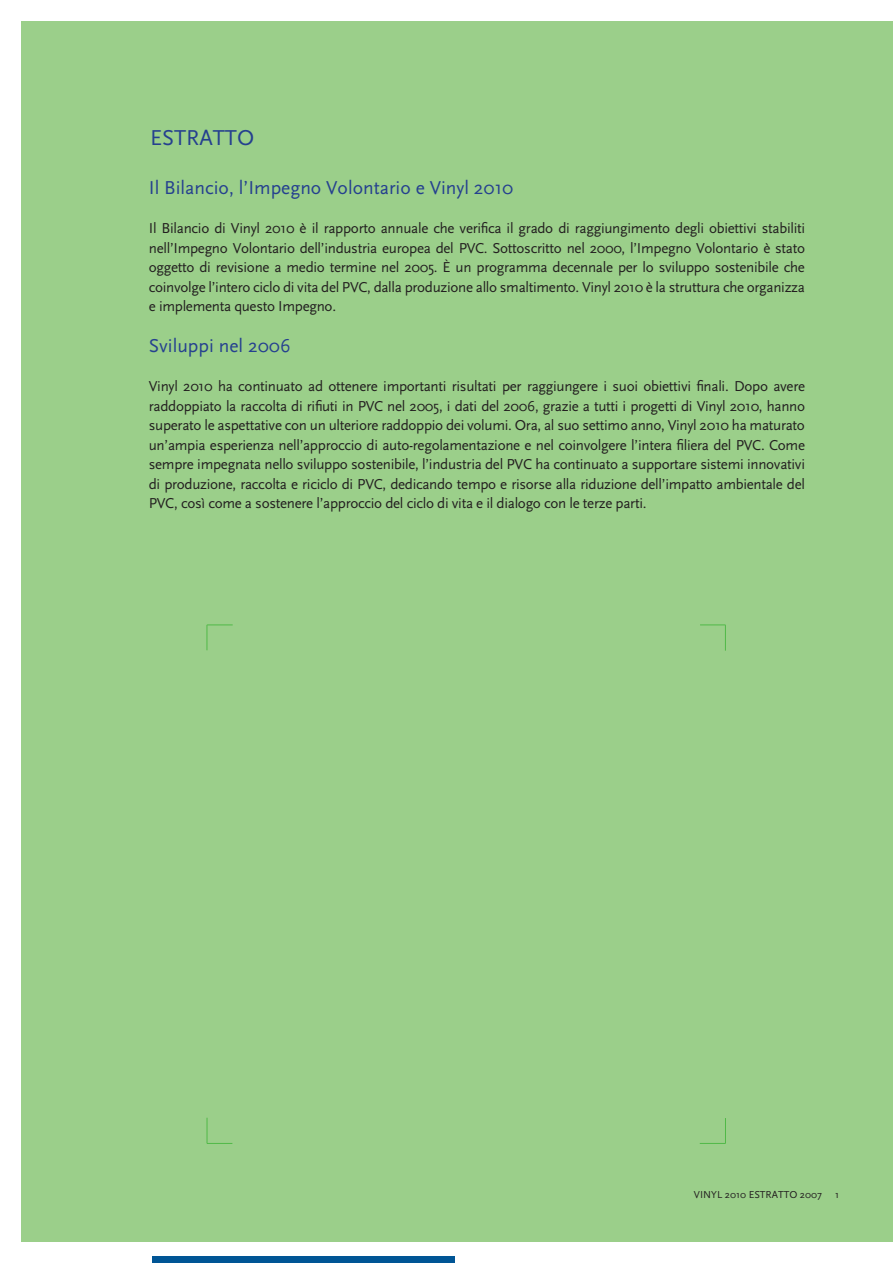
<style>
.page{position:relative;width:893px;height:1263px;background:#fff}
.page>*{position:absolute;margin:0;border:0;box-sizing:border-box;transform-origin:0 0}
.t1{font:22.5px "Scala Sans";color:#25408f}
.t2{font:19.5px "Scala Sans";color:#25408f}
.t3{font:15px/19.5px "Scala Sans";letter-spacing:-.02em;color:#231f20;text-align:justify}
.t4{font:10.5px "Scala Sans";color:#231f20}
</style>
<div class="page">
<div style="left:21px;top:21px;width:872px;height:1221px;background:#9bcf8a"></div>
<div style="left:152px;top:1256px;width:302px;height:7px;background:#005595"></div>
<svg style="left:207px;top:625px;width:26px;height:25px"></svg>
<svg style="left:700px;top:625px;width:26px;height:26px"></svg>
<svg style="left:700px;top:1118px;width:26px;height:26px"></svg>
<svg style="left:207px;top:1118px;width:25px;height:26px"></svg>
<h1 class="t1" style="left:150px;top:126px;width:106px">ESTRATTO</h1>
<h2 class="t2" style="left:149px;top:177px;width:366px">Il Bilancio, l’Impegno Volontario e Vinyl 2010</h2>
<p class="t3" style="left:149px;top:219px;width:658px">Il Bilancio di Vinyl 2010 è il rapporto annuale che verifica il grado di raggiungimento degli obiettivi stabiliti nell’Impegno Volontario dell’industria europea del PVC. Sottoscritto nel 2000, l’Impegno Volontario è stato oggetto di revisione a medio termine nel 2005. È un programma decennale per lo sviluppo sostenibile che coinvolge l’intero ciclo di vita del PVC, dalla produzione allo smaltimento. Vinyl 2010 è la struttura che organizza e implementa questo Impegno.</p>
<h2 class="t2" style="left:149px;top:335px;width:143px">Sviluppi nel 2006</h2>
<p class="t3" style="left:149px;top:377px;width:658px">Vinyl 2010 ha continuato ad ottenere importanti risultati per raggiungere i suoi obiettivi finali. Dopo avere raddoppiato la raccolta di rifiuti in PVC nel 2005, i dati del 2006, grazie a tutti i progetti di Vinyl 2010, hanno superato le aspettative con un ulteriore raddoppio dei volumi. Ora, al suo settimo anno, Vinyl 2010 ha maturato un’ampia esperienza nell’approccio di auto-regolamentazione e nel coinvolgere l’intera filiera del PVC. Come sempre impegnata nello sviluppo sostenibile, l’industria del PVC ha continuato a supportare sistemi innovativi di produzione, raccolta e riciclo di PVC, dedicando tempo e risorse alla riduzione dell’impatto ambientale del PVC, così come a sostenere l’approccio del ciclo di vita e il dialogo con le terze parti.</p>
<p class="t4" style="left:694px;top:1189px;width:130px">VINYL 2010 ESTRATTO 2007</p>
<p class="t4" style="left:835px;top:1189px;width:6px">1</p>
</div>
